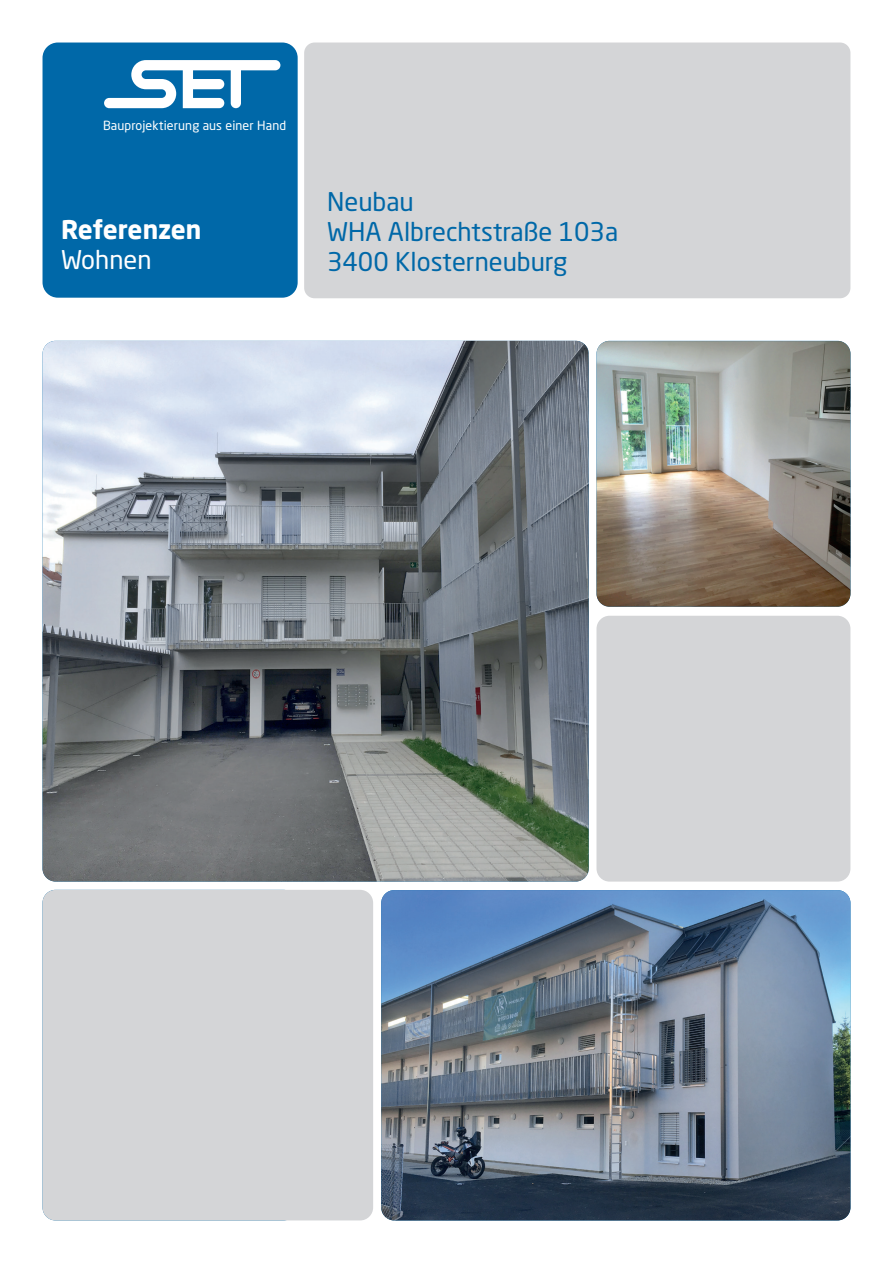
<style>
.page{position:relative;width:893px;height:1263px;background:#fff}
.page>*{position:absolute;margin:0;border:0;box-sizing:border-box;transform-origin:0 0}
.t1{font:25.5px/30px "Neo Sans Pro";color:#0068a8}
.t2{font:700 25.5px "Neo Sans Pro";letter-spacing:-.015em;color:#fff}
.t3{font:25.5px "Neo Sans Pro";color:#fff}
.t4{font:12.45px "Neo Sans Pro";letter-spacing:.01em;color:#fff}
</style>
<div class="page">
<img style="left:43px;top:341px;width:546px;height:540px">
<img style="left:381px;top:890px;width:469px;height:330px">
<img style="left:596px;top:341px;width:254px;height:266px">
<div style="left:596px;top:616px;width:254px;height:265px;background:#d4d5d7;border-radius:13px"></div>
<div style="left:43px;top:890px;width:330px;height:330px;background:#d4d5d7;border-radius:13px"></div>
<div style="left:43px;top:43px;width:255px;height:255px;background:#0068a8;border-radius:15px"></div>
<svg style="left:104px;top:60px;width:176px;height:48px"></svg>
<div style="left:304px;top:43px;width:546px;height:255px;background:#d4d5d7;border-radius:10px"></div>
<p class="t4" style="left:103px;top:118px;width:185px">Bauprojektierung aus einer Hand</p>
<p class="t2" style="left:61px;top:213px;width:142px">Referenzen</p>
<p class="t3" style="left:61px;top:244px;width:92px">Wohnen</p>
<p class="t1" style="left:327px;top:186px;width:293px">Neubau<br>WHA Albrechtstraße 103a<br>3400 Klosterneuburg</p>
</div>
